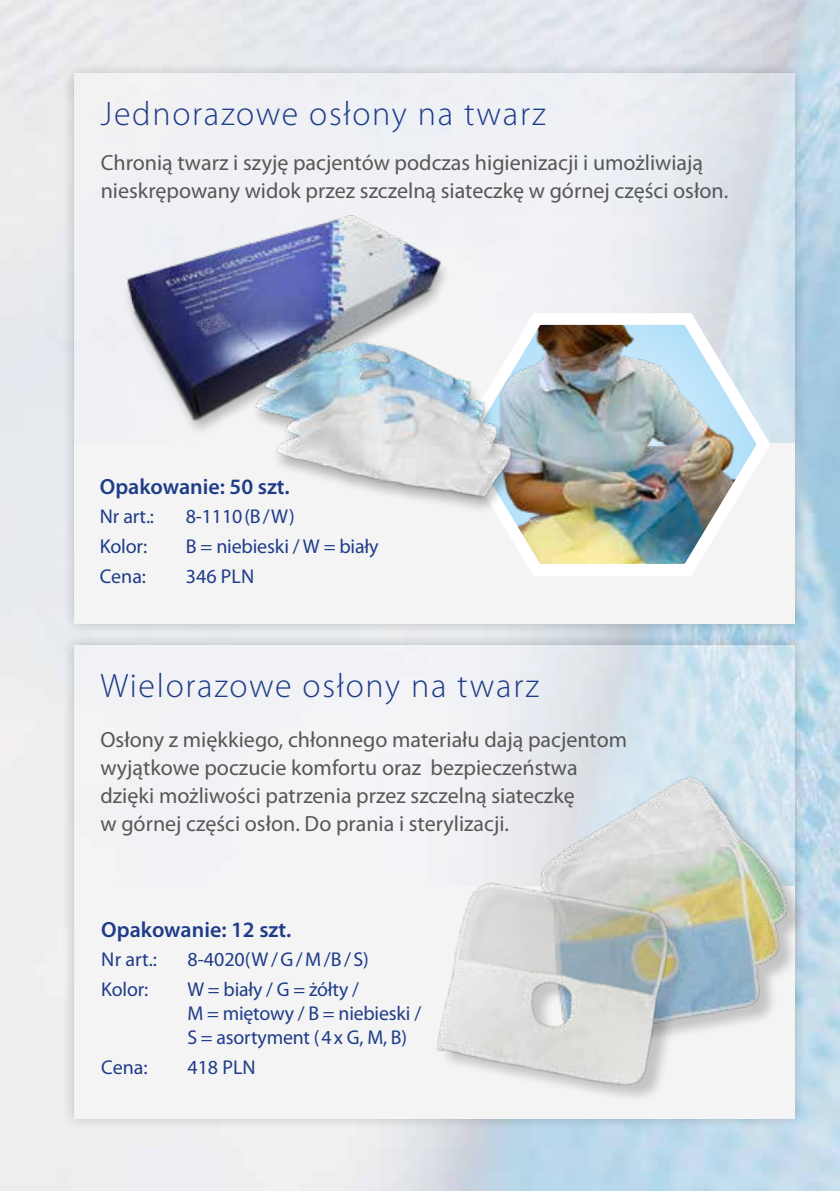
<style>
.page{position:relative;width:840px;height:1191px;background:#fff}
.page>*{position:absolute;margin:0;border:0;box-sizing:border-box;transform-origin:0 0}
.t1{font:300 34px "Myriad Pro";letter-spacing:.05em;color:#1f3c89}
.t2{font:22px/28px "Myriad Pro";color:#575756}
.t3{font:600 22px "Myriad Pro";color:#1f3c89}
.t4{font:20px/24px "Myriad Pro";letter-spacing:-.01em;color:#1f3c89}
</style>
<div class="page">
<div style="left:62px;top:633px;width:744px;height:497px;background:#000;opacity:.58"></div>
<div style="left:74px;top:645px;width:720px;height:473px;background:linear-gradient(to right,#fcf7f6,#d2e3ed)"></div>
<div style="left:74px;top:886px;width:720px;height:232px;background:#f4f4f4"></div>
<div style="left:62px;top:62px;width:744px;height:574px;background:#000;opacity:.58"></div>
<svg style="left:74px;top:74px;width:720px;height:369px;fill:#eef0f4"></svg>
<div style="left:74px;top:443px;width:720px;height:181px;background:#f4f4f4"></div>
<img style="left:499px;top:303px;width:277px;height:272px">
<div style="left:543px;top:779px;width:263px;height:273px;background:#000;opacity:.2"></div>
<img style="left:534px;top:774px;width:259px;height:264px">
<img style="left:428px;top:872px;width:265px;height:225px">
<img style="left:117px;top:204px;width:405px;height:308px">
<h1 class="t1" style="left:100px;top:93px;width:446px">Jednorazowe osłony na twarz</h1>
<p class="t2" style="left:101px;top:149px;width:628px">Chronią twarz i szyję pacjentów podczas higienizacji i umożliwiają nieskrępowany widok przez szczelną siateczkę w górnej części osłon.</p>
<p class="t3" style="left:100px;top:472px;width:191px">Opakowanie: 50 szt.</p>
<p class="t4" style="left:100px;top:504px;width:56px">Nr art.:</p>
<p class="t4" style="left:186px;top:504px;width:110px">8-1110(B/W)</p>
<p class="t4" style="left:100px;top:534px;width:49px">Kolor:</p>
<p class="t4" style="left:186px;top:534px;width:194px">B = niebieski / W = biały</p>
<p class="t4" style="left:100px;top:563px;width:48px">Cena:</p>
<p class="t4" style="left:186px;top:563px;width:70px">346 PLN</p>
<h1 class="t1" style="left:100px;top:665px;width:440px">Wielorazowe osłony na twarz</h1>
<p class="t2" style="left:100px;top:725px;width:528px">Osłony z miękkiego, chłonnego materiału dają pacjentom wyjątkowe poczucie komfortu oraz bezpieczeństwa dzięki możliwości patrzenia przez szczelną siateczkę<br>w górnej części osłon. Do prania i sterylizacji.</p>
<p class="t3" style="left:101px;top:915px;width:191px">Opakowanie: 12 szt.</p>
<p class="t4" style="left:101px;top:947px;width:57px">Nr art.:</p>
<p class="t4" style="left:187px;top:947px;width:183px">8-4020(W/G/M/B/S)</p>
<p class="t4" style="left:101px;top:977px;width:48px">Kolor:</p>
<p class="t4" style="left:187px;top:977px;width:235px">W = biały / G = żółty /<br>M = miętowy / B = niebieski /<br>S = asortyment (4x G, M, B)</p>
<p class="t4" style="left:101px;top:1054px;width:48px">Cena:</p>
<p class="t4" style="left:187px;top:1054px;width:70px">418 PLN</p>
</div>
